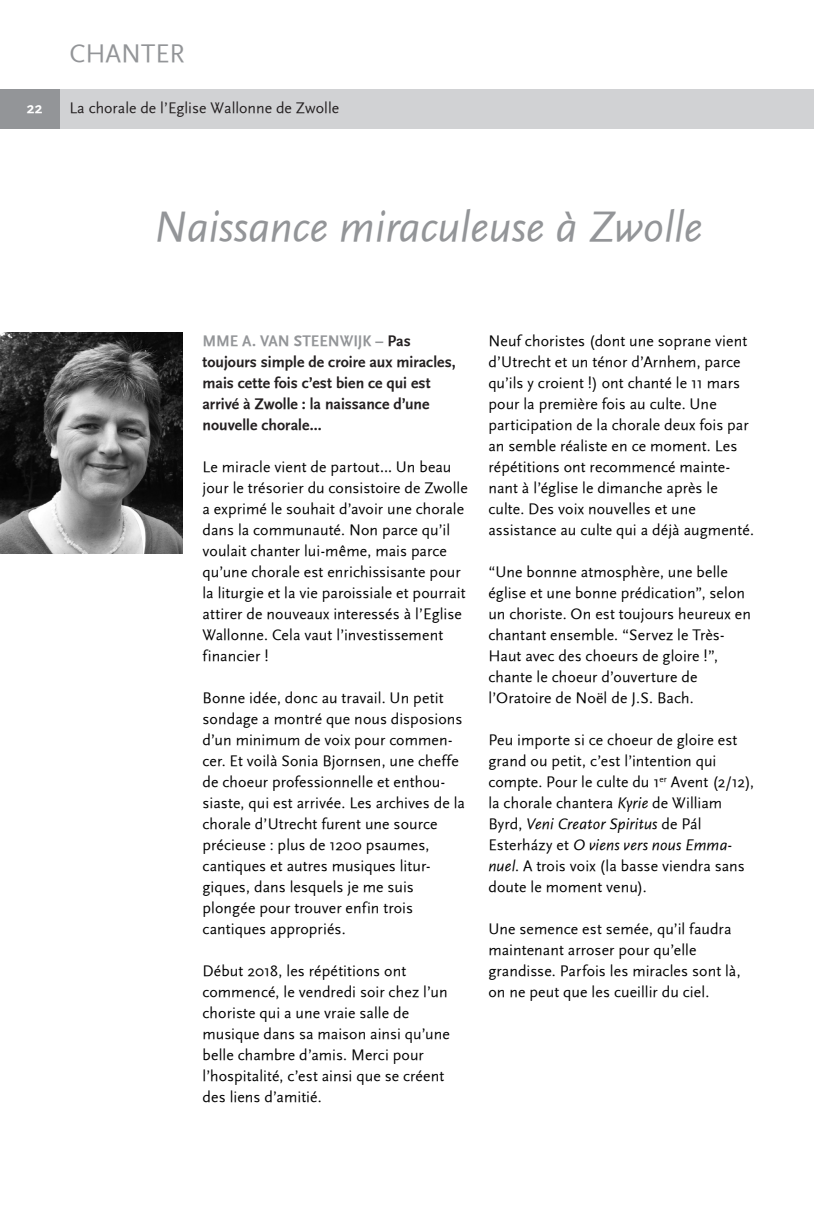
<style>
.page{position:relative;width:814px;height:1211px;background:#fff}
.page>*{position:absolute;margin:0;border:0;box-sizing:border-box;transform-origin:0 0}
.ARTICLE_Titre_1{font:italic 43.75px "Scala Sans";color:#939598}
.HAUT_DE_PAGE_Titre{font:26.25px "Scala Sans";color:#939598}
.ARTICLE_Texte{font:15.75px/21px "Scala Sans";letter-spacing:.005em;color:#000}
.ARTICLE_Chapeau{font:700 15.75px/21px "Scala Sans";color:#231f20}
.HAUT_DE_PAGE_Sous-ti{font:15.75px "Scala Sans";color:#231f20}
.t1{font:700 15.75px "Scala Sans";color:#fff}
.s1{color:#939598}
.s2{font-style:italic}
</style>
<div class="page">
<div style="left:10px;top:89px;width:804px;height:40px;background:#d1d2d4"></div>
<div style="left:0;top:89px;width:60px;height:40px;background:#939598"></div>
<img style="left:0;top:332px;width:183px;height:221px">
<p class="HAUT_DE_PAGE_Titre" style="left:69px;top:40px;width:117px">CHANTER</p>
<p class="t1" style="left:27px;top:100px;width:17px">22</p>
<p class="HAUT_DE_PAGE_Sous-ti" style="left:69px;top:100px;width:271px">La chorale de l’Eglise Wallonne de Zwolle</p>
<p class="ARTICLE_Titre_1" style="left:154px;top:203px;width:550px">Naissance miraculeuse à Zwolle</p>
<p class="ARTICLE_Chapeau" style="left:202px;top:331px;width:255px"><span class="s1">MME A. VAN STEENWIJK –</span> Pas toujours simple de croire aux miracles, mais cette fois c’est bien ce qui est arrivé à Zwolle : la naissance d’une nouvelle chorale...</p>
<p class="ARTICLE_Texte" style="left:202px;top:457px;width:267px">Le miracle vient de partout… Un beau jour le trésorier du consistoire de Zwolle a exprimé le souhait d’avoir une chorale dans la communauté. Non parce qu’il voulait chanter lui-même, mais parce qu’une chorale est enrichissisante pour la liturgie et la vie paroissiale et pourrait attirer de nouveaux interessés à l’Eglise Wallonne. Cela vaut l’investissement financier !</p>
<p class="ARTICLE_Texte" style="left:202px;top:688px;width:264px">Bonne idée, donc au travail. Un petit sondage a montré que nous disposions d’un minimum de voix pour commen&shy;cer. Et voilà Sonia Bjornsen, une cheffe de choeur professionnelle et enthou&shy;siaste, qui est arrivée. Les archives de la chorale d’Utrecht furent une source précieuse : plus de 1200 psaumes, cantiques et autres musiques litur&shy;giques, dans lesquels je me suis plongée pour trouver enfin trois cantiques appropriés.</p>
<p class="ARTICLE_Texte" style="left:202px;top:961px;width:249px">Début 2018, les répétitions ont commencé, le vendredi soir chez l’un choriste qui a une vraie salle de musique dans sa maison ainsi qu’une belle chambre d’amis. Merci pour l’hospitalité, c’est ainsi que se créent des liens d’amitié.</p>
<p class="ARTICLE_Texte" style="left:488px;top:331px;width:267px">Neuf choristes (dont une soprane vient d’Utrecht et un ténor d’Arnhem, parce qu’ils y croient !) ont chanté le 11 mars pour la première fois au culte. Une participation de la chorale deux fois par an semble réaliste en ce moment. Les répétitions ont recommencé mainte&shy;nant à l’église le dimanche après le culte. Des voix nouvelles et une assistance au culte qui a déjà augmenté.</p>
<p class="ARTICLE_Texte" style="left:488px;top:562px;width:264px">“Une bonnne atmosphère, une belle église et une bonne prédication”, selon un choriste. On est toujours heureux en chantant ensemble. “Servez le Très-Haut avec des choeurs de gloire !”, chante le choeur d’ouverture de l’Oratoire de Noël de J.S. Bach.</p>
<p class="ARTICLE_Texte" style="left:488px;top:730px;width:267px">Peu importe si ce choeur de gloire est grand ou petit, c’est l’intention qui compte. Pour le culte du 1<sup>er</sup> Avent (2/12), la chorale chantera <span class="s2">Kyrie</span> de William Byrd, <span class="s2">Veni Creator Spiritus</span> de Pál Esterházy et <span class="s2">O viens vers nous Emma&shy;nuel</span>. A trois voix (la basse viendra sans doute le moment venu).</p>
<p class="ARTICLE_Texte" style="left:488px;top:919px;width:254px">Une semence est semée, qu’il faudra maintenant arroser pour qu’elle grandisse. Parfois les miracles sont là, on ne peut que les cueillir du ciel.</p>
</div>
